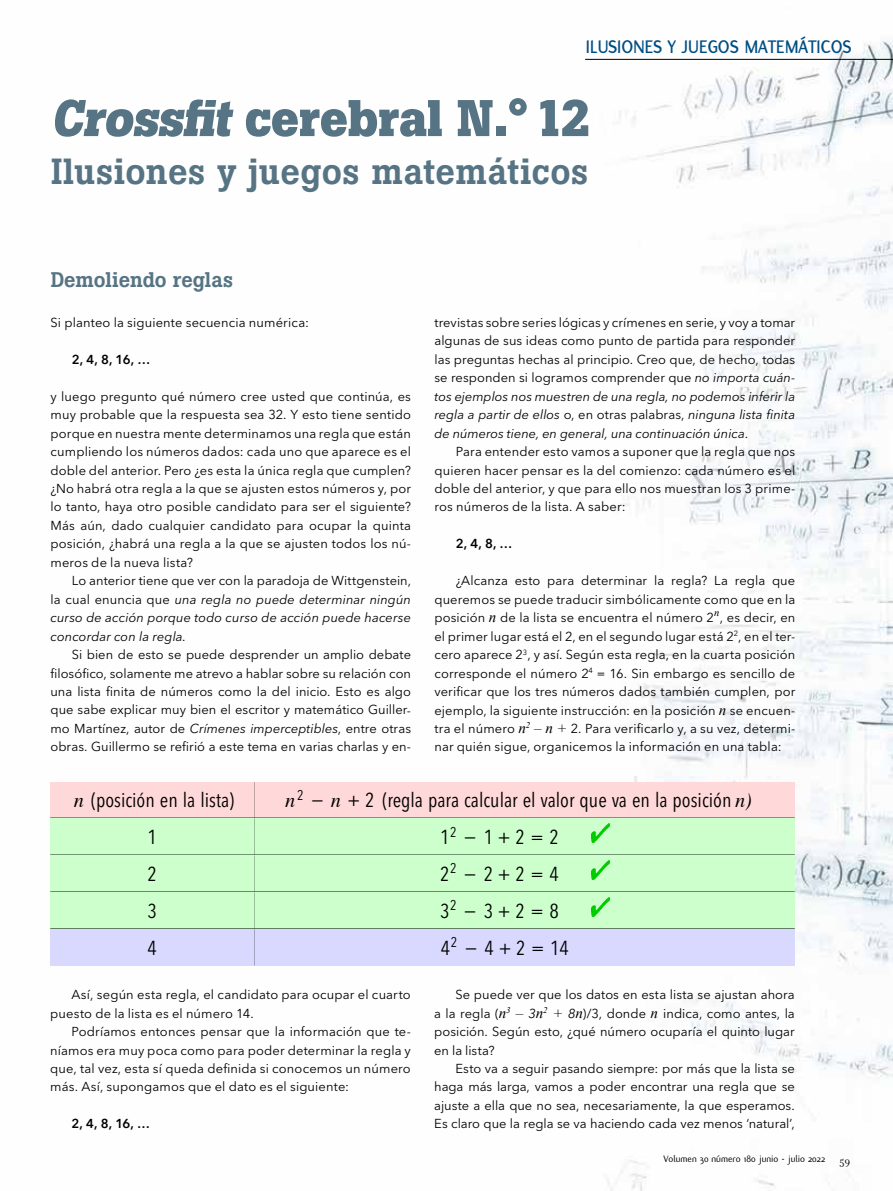
<style>
.page{position:relative;width:893px;height:1191px;background:#fff}
.page>*{position:absolute;margin:0;border:0;box-sizing:border-box;transform-origin:0 0}
.t1{font:700 51px "Boton";letter-spacing:-.01em;color:#567483}
.t2{font:500 36px "Boton";letter-spacing:.01em;color:#567483}
.t3{font:500 21px "Boton";color:#567483}
.t4{font:condensed 20.1px "Avenir Next LT Pro";color:#000}
.t5{font:700 19.5px "Flux";letter-spacing:.01em;color:#004d83;scale:.95 1}
.t6{font:12.9px/18.5px "Avenir Next LT Pro";letter-spacing:.01em;color:#000;text-align:justify}
.t7{font:italic 12.9px/18.5px "Avenir Next LT Pro";letter-spacing:.01em;color:#000;text-align:justify}
.t8{font:600 12.9px "Avenir Next LT Pro";color:#000}
.t9{font:11.25px "Filosofia OT";color:#000}
.t10{font:italic 10.5px "Times New Roman";color:#000}
.t11{font:10.2px "Flux";color:#000}
.s1{font-style:normal}
.s2{font-style:italic}
.s3{font-family:"Times New Roman";font-style:italic;font-size:15px}
.s4{font-family:"Times";font-style:italic;font-stretch:normal}
</style>
<div class="page">
<img style="left:50px;top:41px;width:843px;height:1150px">
<div style="left:50px;top:782px;width:205px;height:35px;background:#ffd9d9"></div>
<hr style="left:255px;top:782px;width:1px;height:35px;background:#000">
<div style="left:256px;top:782px;width:539px;height:35px;background:#ffd9d9"></div>
<hr style="left:50px;top:817px;width:745px;height:1px;background:#000">
<div style="left:50px;top:818px;width:205px;height:36px;background:#cfc"></div>
<hr style="left:255px;top:818px;width:1px;height:36px;background:#000">
<div style="left:256px;top:818px;width:539px;height:36px;background:#cfc"></div>
<img style="left:591px;top:824px;width:18px;height:18px">
<hr style="left:50px;top:854px;width:745px;height:1px;background:#000">
<div style="left:50px;top:855px;width:205px;height:36px;background:#cfc"></div>
<hr style="left:255px;top:855px;width:1px;height:36px;background:#000">
<div style="left:256px;top:855px;width:539px;height:36px;background:#cfc"></div>
<img style="left:591px;top:861px;width:18px;height:18px">
<hr style="left:50px;top:891px;width:745px;height:1px;background:#000">
<div style="left:50px;top:892px;width:205px;height:36px;background:#cfc"></div>
<hr style="left:255px;top:892px;width:1px;height:36px;background:#000">
<div style="left:256px;top:892px;width:539px;height:36px;background:#cfc"></div>
<img style="left:591px;top:898px;width:18px;height:18px">
<hr style="left:50px;top:928px;width:745px;height:1px;background:#000">
<div style="left:50px;top:929px;width:205px;height:36px;background:#d9d9ff"></div>
<hr style="left:255px;top:929px;width:1px;height:36px;background:#000">
<div style="left:256px;top:929px;width:539px;height:36px;background:#d9d9ff"></div>
<hr style="left:585px;top:59px;width:308px;height:1px;background:#000">
<h3 class="t5" style="left:586px;top:36px;width:281px">ILUSIONES Y JUEGOS MATEMÁTICOS</h3>
<h1 class="t1" style="left:51px;top:88px;width:542px">Crossfit cerebral N.° 12</h1>
<h2 class="t2" style="left:51px;top:150px;width:539px">Ilusiones y juegos matemáticos</h2>
<h3 class="t3" style="left:51px;top:267px;width:184px">Demoliendo reglas</h3>
<p class="t6" style="left:50px;top:313px;width:260px">Si planteo la siguiente secuencia numérica:</p>
<p class="t8" style="left:72px;top:351px;width:80px">2, 4, 8, 16, …</p>
<p class="t6" style="left:50px;top:387px;width:362px">y luego pregunto qué número cree usted que continúa, es muy probable que la respuesta sea 32. Y esto tiene sentido porque en nuestra mente determinamos una regla que están cumpliendo los números dados: cada uno que aparece es el doble del anterior. Pero ¿es esta la única regla que cumplen? ¿No habrá otra regla a la que se ajusten estos números y, por lo tanto, haya otro posible candidato para ser el siguiente?<br>Más aún, dado cualquier candidato para ocupar la quinta posición, ¿habrá una regla a la que se ajusten todos los nú&shy;meros de la nueva lista?</p>
<p class="t7" style="left:50px;top:571px;width:362px;text-indent:21px"><span class="s1">Lo anterior tiene que ver con la paradoja de Wittgenstein, la cual enuncia que</span> una regla no puede determinar ningún curso de acción porque todo curso de acción puede hacerse concordar con la regla.</p>
<p class="t6" style="left:50px;top:645px;width:362px;text-indent:21px">Si bien de esto se puede desprender un amplio debate filosófico, solamente me atrevo a hablar sobre su relación con una lista finita de números como la del inicio. Esto es algo que sabe explicar muy bien el escritor y matemático Guiller&shy;mo Martínez, autor de <span class="s2">Crímenes imperceptibles</span>, entre otras obras. Guillermo se refirió a este tema en varias charlas y en-</p>
<p class="t6" style="left:434px;top:313px;width:362px">trevistas sobre series lógicas y crímenes en serie, y voy a tomar algunas de sus ideas como punto de partida para responder las preguntas hechas al principio. Creo que, de hecho, todas se responden si logramos comprender que <span class="s2">no importa cuán&shy;tos ejemplos nos muestren de una regla, no podemos inferir la regla a partir de ellos</span> o, en otras palabras, <span class="s2">ninguna lista finita de números tiene, en general, una continuación única</span>.</p>
<p class="t6" style="left:434px;top:442px;width:362px;text-indent:21px">Para entender esto vamos a suponer que la regla que nos quieren hacer pensar es la del comienzo: cada número es el doble del anterior, y que para ello nos muestran los 3 prime&shy;ros números de la lista. A saber:</p>
<p class="t8" style="left:456px;top:536px;width:58px">2, 4, 8, …</p>
<p class="t6" style="left:434px;top:571px;width:362px;text-indent:21px">¿Alcanza esto para determinar la regla? La regla que queremos se puede traducir simbólicamente como que en la posición <span class="s3">n</span> de la lista se encuentra el número 2 , es decir, en</p>
<p class="t10" style="left:714px;top:605px;width:7px">n</p>
<p class="t6" style="left:434px;top:627px;width:362px">el primer lugar está el 2, en el segundo lugar está 2<sup>2</sup>, en el ter&shy;cero aparece 2<sup>3</sup>, y así. Según esta regla, en la cuarta posición corresponde el número 2<sup>4</sup> = 16. Sin embargo es sencillo de verificar que los tres números dados también cumplen, por ejemplo, la siguiente instrucción: en la posición <span class="s3">n</span> se encuen&shy;tra el número <span class="s3">n</span><sup>2</sup> <span class="s3">– n +</span> 2. Para verificarlo y, a su vez, determi&shy;nar quién sigue, organicemos la información en una tabla:</p>
<h3 class="t4" style="left:74px;top:787px;width:162px"><span class="s4">n</span> (posición en la lista)</h3>
<h3 class="t4" style="left:285px;top:787px;width:468px"><span class="s4">n</span><sup>2</sup> − <span class="s4">n</span> + 2 (regla para calcular el valor que va en la posición <span class="s4">n)</span></h3>
<h3 class="t4" style="left:148px;top:824px;width:11px">1</h3>
<h3 class="t4" style="left:440px;top:824px;width:120px">1<sup>2</sup> −1+2=2</h3>
<h3 class="t4" style="left:148px;top:861px;width:11px">2</h3>
<h3 class="t4" style="left:440px;top:861px;width:120px">2<sup>2</sup> −2+2=4</h3>
<h3 class="t4" style="left:148px;top:898px;width:11px">3</h3>
<h3 class="t4" style="left:440px;top:898px;width:120px">3<sup>2</sup> −3+2=8</h3>
<h3 class="t4" style="left:148px;top:935px;width:11px">4</h3>
<h3 class="t4" style="left:441px;top:935px;width:130px">4<sup>2</sup> −4+2=14</h3>
<p class="t6" style="left:434px;top:985px;width:362px;text-indent:21px">Se puede ver que los datos en esta lista se ajustan ahora a la regla (<span class="s3">n</span><sup>3</sup> <span class="s3">–</span> <span class="s2">3</span><span class="s3">n</span><sup>2</sup> <span class="s3">+</span> <span class="s2">8</span><span class="s3">n</span>)/3, donde <span class="s3">n</span> indica, como antes, la posición. Según esto, ¿qué número ocuparía el quinto lugar en la lista?</p>
<p class="t6" style="left:434px;top:1059px;width:362px;text-indent:21px">Esto va a seguir pasando siempre: por más que la lista se haga más larga, vamos a poder encontrar una regla que se ajuste a ella que no sea, necesariamente, la que esperamos.<br>Es claro que la regla se va haciendo cada vez menos ‘natural’,</p>
<p class="t6" style="left:50px;top:985px;width:362px;text-indent:21px">Así, según esta regla, el candidato para ocupar el cuarto puesto de la lista es el número 14.</p>
<p class="t6" style="left:50px;top:1022px;width:362px;text-indent:21px">Podríamos entonces pensar que la información que te&shy;níamos era muy poca como para poder determinar la regla y que, tal vez, esta sí queda definida si conocemos un número más. Así, supongamos que el dato es el siguiente:</p>
<p class="t8" style="left:72px;top:1116px;width:80px">2, 4, 8, 16, …</p>
<p class="t11" style="left:663px;top:1152px;width:163px">Volumen 30 número 180 junio - julio 2022</p>
<p class="t9" style="left:840px;top:1154px;width:12px">59</p>
</div>
